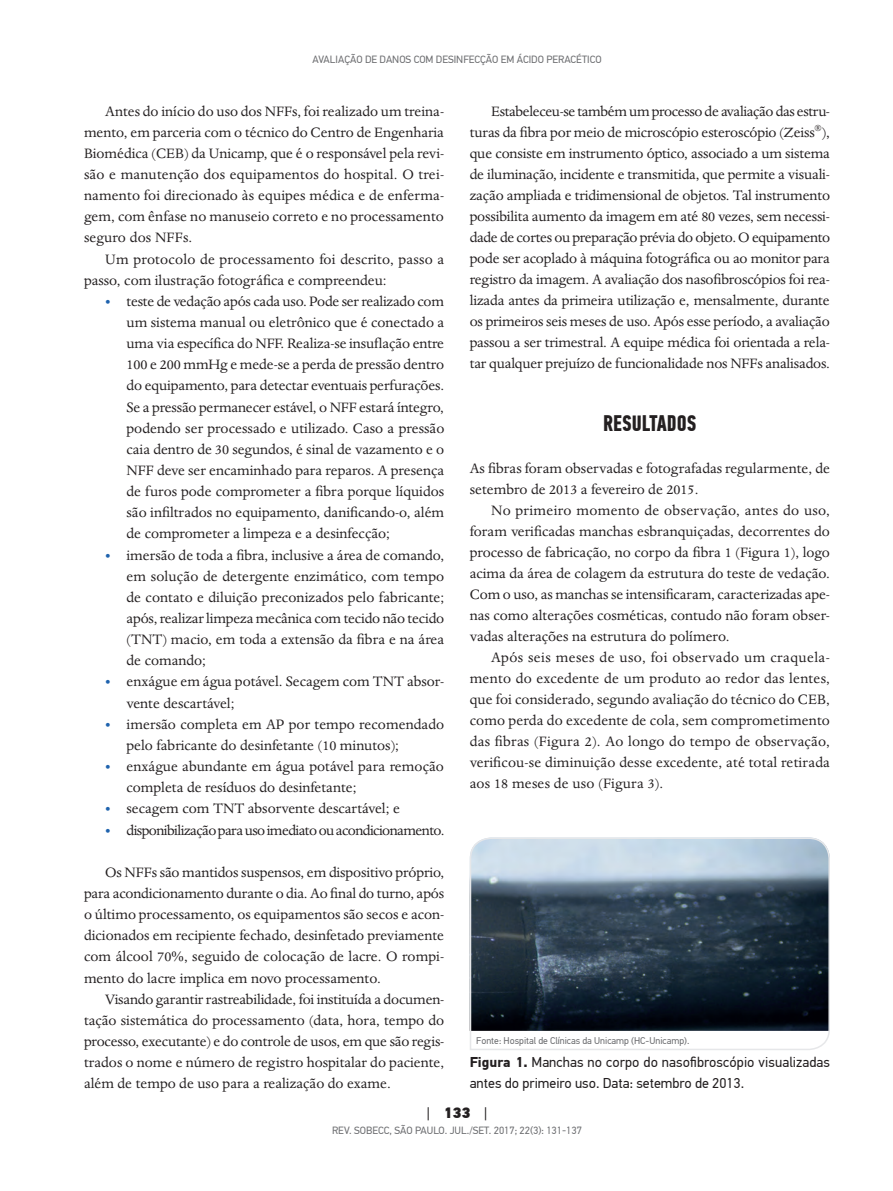
<style>
.page{position:relative;width:893px;height:1191px;background:#fff}
.page>*{position:absolute;margin:0;border:0;box-sizing:border-box;transform-origin:0 0}
.z_sub__1{font:700 22.5px "PF Din Text Comp Pro";color:#231f20}
.z_texto{font:15.75px/21px "Dante MT Std";color:#231f20;text-align:justify}
.z_bullet__1{font:15.75px/21.1px "Dante MT Std";color:#231f20}
.z_texto_sem_recuo{font:15.75px/21px "Dante MT Std";color:#231f20}
.z_bullet__1-2{font:15.75px "Dante MT Std";letter-spacing:-.035em;color:#231f20}
.t1{font:900 15px "PF Din Text Pro";color:#231f20}
.z_tab_fig_titulo{font:14.25px/21px "PF Din Text Pro";letter-spacing:.005em;color:#231f20}
.t2{font:10.5px "PF Din Text Pro";color:#6c6d70}
.z_tab_fig_legenda{font:9.75px "PF Din Text Pro";color:#6c6d70}
.s1{color:#1f63ae}
.s2{font-weight:700}
.s3{font-weight:400}
</style>
<div class="page">
<svg style="left:469px;top:837px;width:361px;height:213px;background:#5e6c78"></svg>
<p class="t2" style="left:312px;top:53px;width:291px">AVALIAÇÃO DE DANOS COM DESINFECÇÃO EM ÁCIDO PERACÉTICO</p>
<p class="z_texto" style="left:84px;top:100px;width:362px;text-indent:21px">Antes do início do uso dos NFFs, foi realizado um treina&shy;mento, em parceria com o técnico do Centro de Engenharia Biomédica (CEB) da Unicamp, que é o responsável pela revi&shy;são e manutenção dos equipamentos do hospital. O trei&shy;namento foi direcionado às equipes médica e de enferma&shy;gem, com ênfase no manuseio correto e no processamento seguro dos NFFs.</p>
<p class="z_texto" style="left:84px;top:248px;width:362px;text-indent:21px">Um protocolo de processamento foi descrito, passo a passo, com ilustração fotográfica e compreendeu:</p>
<p class="z_bullet__1" style="left:127px;top:291px;width:319px;text-align:justify;text-indent:-21px"><span class="s1">•</span> teste de vedação após cada uso. Pode ser realizado com um sistema manual ou eletrônico que é conectado a uma via específica do NFF. Realiza-se insuflação entre 100 e 200 mmHg e mede-se a perda de pressão dentro do equipamento, para detectar eventuais perfurações.<br>Se a pressão permanecer estável, o NFF estará íntegro, podendo ser processado e utilizado. Caso a pressão caia dentro de 30 segundos, é sinal de vazamento e o NFF deve ser encaminhado para reparos. A presença de furos pode comprometer a fibra porque líquidos são infiltrados no equipamento, danificando-o, além de comprometer a limpeza e a desinfecção;</p>
<p class="z_bullet__1" style="left:127px;top:544px;width:319px;text-align:justify;text-indent:-21px"><span class="s1">•</span> imersão de toda a fibra, inclusive a área de comando, em solução de detergente enzimático, com tempo de contato e diluição preconizados pelo fabricante; após, realizar limpeza mecânica com tecido não tecido (TNT) macio, em toda a extensão da fibra e na área de comando;</p>
<p class="z_bullet__1" style="left:127px;top:671px;width:319px;text-indent:-21px"><span class="s1">•</span> enxágue em água potável. Secagem com TNT absor&shy;vente descartável;</p>
<p class="z_bullet__1" style="left:127px;top:713px;width:319px;text-indent:-21px"><span class="s1">•</span> imersão completa em AP por tempo recomendado pelo fabricante do desinfetante (10 minutos);</p>
<p class="z_bullet__1" style="left:127px;top:756px;width:319px;text-indent:-21px"><span class="s1">•</span> enxágue abundante em água potável para remoção completa de resíduos do desinfetante;</p>
<p class="z_bullet__1" style="left:105px;top:798px;width:296px"><span class="s1">•</span> secagem com TNT absorvente descartável; e</p>
<p class="z_bullet__1-2" style="left:105px;top:820px;width:341px"><span class="s1">•</span> disponibilização para uso imediato ou acondicionamento.</p>
<p class="z_texto" style="left:84px;top:861px;width:362px;text-indent:21px">Os NFFs são mantidos suspensos, em dispositivo próprio, para acondicionamento durante o dia. Ao final do turno, após o último processamento, os equipamentos são secos e acon&shy;dicionados em recipiente fechado, desinfetado previamente com álcool 70%, seguido de colocação de lacre. O rompi&shy;mento do lacre implica em novo processamento.</p>
<p class="z_texto" style="left:84px;top:988px;width:362px;text-indent:21px">Visando garantir rastreabilidade, foi instituída a documen&shy;tação sistemática do processamento (data, hora, tempo do processo, executante) e do controle de usos, em que são regis&shy;trados o nome e número de registro hospitalar do paciente, além de tempo de uso para a realização do exame.</p>
<p class="z_texto" style="left:470px;top:100px;width:362px;text-indent:21px">Estabeleceu-se também um processo de avaliação das estru&shy;turas da fibra por meio de microscópio esteroscópio (Zeiss•), que consiste em instrumento óptico, associado a um sistema de iluminação, incidente e transmitida, que permite a visuali&shy;zação ampliada e tridimensional de objetos. Tal instrumento possibilita aumento da imagem em até 80 vezes, sem necessi&shy;dade de cortes ou preparação prévia do objeto. O equipamento pode ser acoplado à máquina fotográfica ou ao monitor para registro da imagem. A avaliação dos nasofibroscópios foi rea&shy;lizada antes da primeira utilização e, mensalmente, durante os primeiros seis meses de uso. Após esse período, a avaliação passou a ser trimestral. A equipe médica foi orientada a rela&shy;tar qualquer prejuízo de funcionalidade nos NFFs analisados.</p>
<p class="z_sub__1" style="left:603px;top:409px;width:95px">RESULTADOS</p>
<p class="z_texto_sem_recuo" style="left:470px;top:457px;width:362px">As fibras foram observadas e fotografadas regularmente, de setembro de 2013 a fevereiro de 2015.</p>
<p class="z_texto" style="left:470px;top:499px;width:362px;text-indent:21px">No primeiro momento de observação, antes do uso, foram verificadas manchas esbranquiçadas, decorrentes do processo de fabricação, no corpo da fibra 1 (Figura 1), logo acima da área de colagem da estrutura do teste de vedação.<br>Com o uso, as manchas se intensificaram, caracterizadas ape&shy;nas como alterações cosméticas, contudo não foram obser&shy;vadas alterações na estrutura do polímero.</p>
<p class="z_texto" style="left:470px;top:646px;width:362px;text-indent:21px">Após seis meses de uso, foi observado um craquela&shy;mento do excedente de um produto ao redor das lentes, que foi considerado, segundo avaliação do técnico do CEB, como perda do excedente de cola, sem comprometimento das fibras (Figura 2). Ao longo do tempo de observação, verificou-se diminuição desse excedente, até total retirada aos 18 meses de uso (Figura 3).</p>
<p class="z_tab_fig_legenda" style="left:476px;top:1034px;width:215px">Fonte: Hospital de Clínicas da Unicamp (HC-Unicamp).</p>
<p class="z_tab_fig_titulo" style="left:470px;top:1052px;width:362px"><span class="s2">Figura 1.</span> Manchas no corpo do nasofibroscópio visualizadas antes do primeiro uso. Data: setembro de 2013.</p>
<p class="t1" style="left:427px;top:1102px;width:62px"><span class="s3">|</span> 133 <span class="s3">|</span></p>
<p class="t2" style="left:332px;top:1124px;width:251px">REV. SOBECC, SÃO PAULO. JUL./SET. 2017; 22(3): 131-137</p>
</div>
